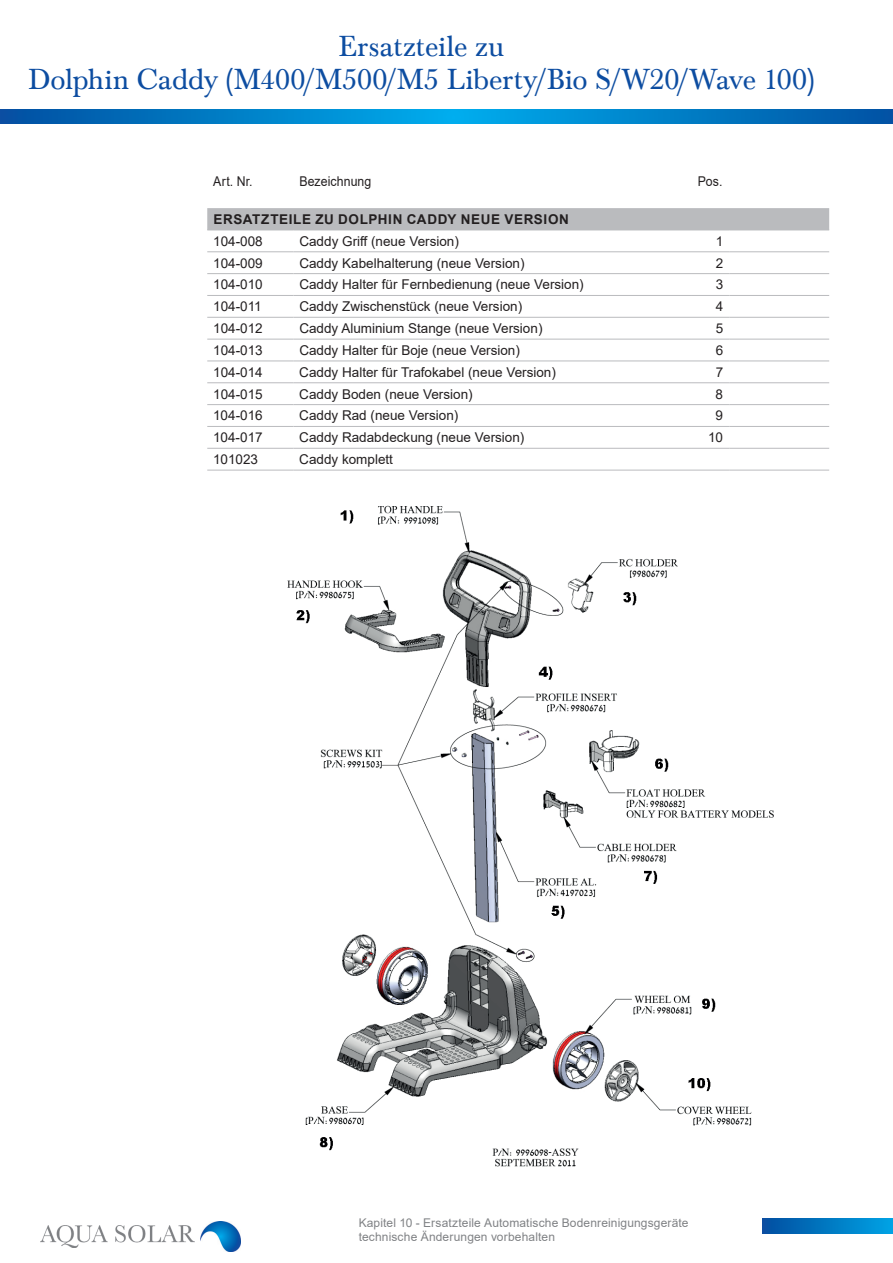
<style>
.page{position:relative;width:893px;height:1263px;background:#fff}
.page>*{position:absolute;margin:0;border:0;box-sizing:border-box;transform-origin:0 0}
.t1{font:30px/33.5px "Baskerville Com";letter-spacing:-.005em;color:#0d4da1;text-align:center}
.t2{font:13.5px "Arial";color:#231f20}
.t3{font:700 13.5px "Arial";letter-spacing:.05em;color:#231f20}
.t4{font:13.5px "Arial";color:#231f20;scale:.91 1}
.t5{font:12px/14.4px "Arial";letter-spacing:.01em;color:#808285}
</style>
<div class="page">
<img style="left:287px;top:505px;width:487px;height:662px">
<img style="left:41px;top:1225px;width:153px;height:22px">
<img style="left:200px;top:1221px;width:41px;height:30px">
<div style="left:207px;top:208px;width:622px;height:22px;background:#babbbe"></div>
<hr style="left:207px;top:230px;width:86px;height:1px;background:#babbbe">
<hr style="left:293px;top:230px;width:398px;height:1px;background:#babbbe">
<hr style="left:691px;top:230px;width:38px;height:1px;background:#babbbe">
<hr style="left:729px;top:230px;width:100px;height:1px;background:#babbbe">
<hr style="left:207px;top:251px;width:86px;height:1px;background:#babbbe">
<hr style="left:293px;top:251px;width:398px;height:1px;background:#babbbe">
<hr style="left:691px;top:251px;width:38px;height:1px;background:#babbbe">
<hr style="left:729px;top:251px;width:100px;height:1px;background:#babbbe">
<hr style="left:207px;top:273px;width:86px;height:1px;background:#babbbe">
<hr style="left:293px;top:273px;width:398px;height:1px;background:#babbbe">
<hr style="left:691px;top:273px;width:38px;height:1px;background:#babbbe">
<hr style="left:729px;top:273px;width:100px;height:1px;background:#babbbe">
<hr style="left:207px;top:295px;width:86px;height:1px;background:#babbbe">
<hr style="left:293px;top:295px;width:398px;height:1px;background:#babbbe">
<hr style="left:691px;top:295px;width:38px;height:1px;background:#babbbe">
<hr style="left:729px;top:295px;width:100px;height:1px;background:#babbbe">
<hr style="left:207px;top:317px;width:86px;height:1px;background:#babbbe">
<hr style="left:293px;top:317px;width:398px;height:1px;background:#babbbe">
<hr style="left:691px;top:317px;width:38px;height:1px;background:#babbbe">
<hr style="left:729px;top:317px;width:100px;height:1px;background:#babbbe">
<hr style="left:207px;top:339px;width:86px;height:1px;background:#babbbe">
<hr style="left:293px;top:339px;width:398px;height:1px;background:#babbbe">
<hr style="left:691px;top:339px;width:38px;height:1px;background:#babbbe">
<hr style="left:729px;top:339px;width:100px;height:1px;background:#babbbe">
<hr style="left:207px;top:361px;width:86px;height:1px;background:#babbbe">
<hr style="left:293px;top:361px;width:398px;height:1px;background:#babbbe">
<hr style="left:691px;top:361px;width:38px;height:1px;background:#babbbe">
<hr style="left:729px;top:361px;width:100px;height:1px;background:#babbbe">
<hr style="left:207px;top:382px;width:86px;height:1px;background:#babbbe">
<hr style="left:293px;top:382px;width:398px;height:1px;background:#babbbe">
<hr style="left:691px;top:382px;width:38px;height:1px;background:#babbbe">
<hr style="left:729px;top:382px;width:100px;height:1px;background:#babbbe">
<hr style="left:207px;top:404px;width:86px;height:1px;background:#babbbe">
<hr style="left:293px;top:404px;width:398px;height:1px;background:#babbbe">
<hr style="left:691px;top:404px;width:38px;height:1px;background:#babbbe">
<hr style="left:729px;top:404px;width:100px;height:1px;background:#babbbe">
<hr style="left:207px;top:426px;width:86px;height:1px;background:#babbbe">
<hr style="left:293px;top:426px;width:398px;height:1px;background:#babbbe">
<hr style="left:691px;top:426px;width:38px;height:1px;background:#babbbe">
<hr style="left:729px;top:426px;width:100px;height:1px;background:#babbbe">
<hr style="left:207px;top:448px;width:86px;height:1px;background:#babbbe">
<hr style="left:293px;top:448px;width:398px;height:1px;background:#babbbe">
<hr style="left:691px;top:448px;width:38px;height:1px;background:#babbbe">
<hr style="left:729px;top:448px;width:100px;height:1px;background:#babbbe">
<hr style="left:207px;top:470px;width:86px;height:1px;background:#babbbe">
<hr style="left:293px;top:470px;width:398px;height:1px;background:#babbbe">
<hr style="left:691px;top:470px;width:38px;height:1px;background:#babbbe">
<hr style="left:729px;top:470px;width:100px;height:1px;background:#babbbe">
<svg style="left:762px;top:1218px;width:131px;height:15px;background:#0078c2"></svg>
<svg style="left:0;top:110px;width:893px;height:13px;background:#007ec7"></svg>
<h1 class="t1" style="left:28px;top:30px;width:788px">Ersatzteile zu<br>Dolphin Caddy (M400/M500/M5 Liberty/Bio S/W20/Wave 100)</h1>
<p class="t4" style="left:213px;top:172px;width:45px">Art. Nr.</p>
<p class="t4" style="left:299px;top:172px;width:81px">Bezeichnung</p>
<p class="t4" style="left:698px;top:172px;width:29px">Pos.</p>
<p class="t3" style="left:213px;top:210px;width:357px">ERSATZTEILE ZU DOLPHIN CADDY NEUE VERSION</p>
<p class="t2" style="left:213px;top:232px;width:51px">104-008</p>
<p class="t2" style="left:299px;top:232px;width:161px">Caddy Griff (neue Version)</p>
<p class="t2" style="left:716px;top:232px;width:9px">1</p>
<p class="t2" style="left:213px;top:254px;width:51px">104-009</p>
<p class="t2" style="left:299px;top:254px;width:227px">Caddy Kabelhalterung (neue Version)</p>
<p class="t2" style="left:716px;top:254px;width:9px">2</p>
<p class="t2" style="left:213px;top:275px;width:51px">104-010</p>
<p class="t2" style="left:299px;top:275px;width:286px">Caddy Halter für Fernbedienung (neue Version)</p>
<p class="t2" style="left:716px;top:275px;width:9px">3</p>
<p class="t2" style="left:213px;top:297px;width:50px">104-011</p>
<p class="t2" style="left:299px;top:297px;width:224px">Caddy Zwischenstück (neue Version)</p>
<p class="t2" style="left:716px;top:297px;width:9px">4</p>
<p class="t2" style="left:213px;top:319px;width:51px">104-012</p>
<p class="t2" style="left:299px;top:319px;width:245px">Caddy Aluminium Stange (neue Version)</p>
<p class="t2" style="left:716px;top:319px;width:9px">5</p>
<p class="t2" style="left:213px;top:341px;width:51px">104-013</p>
<p class="t2" style="left:299px;top:341px;width:222px">Caddy Halter für Boje (neue Version)</p>
<p class="t2" style="left:716px;top:341px;width:9px">6</p>
<p class="t2" style="left:213px;top:363px;width:51px">104-014</p>
<p class="t2" style="left:299px;top:363px;width:258px">Caddy Halter für Trafokabel (neue Version)</p>
<p class="t2" style="left:716px;top:363px;width:9px">7</p>
<p class="t2" style="left:213px;top:385px;width:51px">104-015</p>
<p class="t2" style="left:299px;top:385px;width:175px">Caddy Boden (neue Version)</p>
<p class="t2" style="left:716px;top:385px;width:9px">8</p>
<p class="t2" style="left:213px;top:406px;width:51px">104-016</p>
<p class="t2" style="left:299px;top:406px;width:161px">Caddy Rad (neue Version)</p>
<p class="t2" style="left:716px;top:406px;width:9px">9</p>
<p class="t2" style="left:213px;top:428px;width:51px">104-017</p>
<p class="t2" style="left:299px;top:428px;width:227px">Caddy Radabdeckung (neue Version)</p>
<p class="t2" style="left:708px;top:428px;width:17px">10</p>
<p class="t2" style="left:213px;top:450px;width:47px">101023</p>
<p class="t2" style="left:299px;top:450px;width:95px">Caddy komplett</p>
<p class="t5" style="left:359px;top:1215px;width:331px">Kapitel 10 - Ersatzteile Automatische Bodenreinigungsgeräte technische Änderungen vorbehalten</p>
</div>
